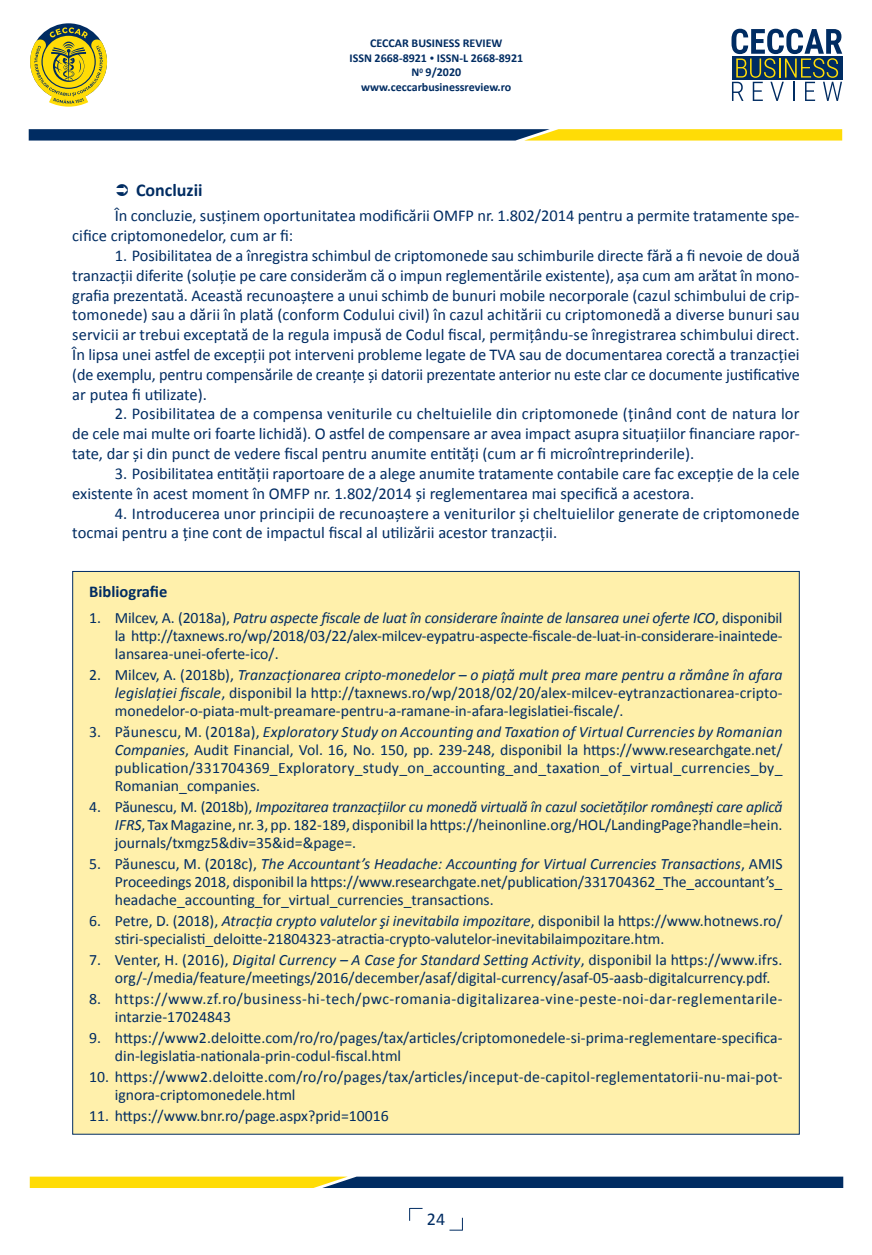
<style>
.page{position:relative;width:872px;height:1255px;background:#fff}
.page>*{position:absolute;margin:0;border:0;box-sizing:border-box;transform-origin:0 0}
.Subtitlu_cu_12{font:700 18px "Calibri";color:#002c62}
.t1{font:18px "Calibri";color:#002c62}
.Text_articol{font:16.5px/19.8px "Calibri";color:#002c62}
.Autori{font:700 16.5px "Calibri";color:#002c62}
.Bibliografie{font:15.75px/18px "Calibri";color:#002c62;text-align:justify}
.Bibliografie-2{font:15.75px/18px "Calibri";letter-spacing:.03em;color:#002c62}
.t2{font:700 12px/14.4px "Calibri";color:#002c62;text-align:center}
.s1{font-size:9px}
.s2{font-style:italic}
</style>
<div class="page">
<svg style="left:409px;top:1207px;width:13px;height:13px"></svg>
<svg style="left:30px;top:27px;width:77px;height:80px"></svg>
<svg style="left:731px;top:29px;width:111px;height:72px"></svg>
<svg style="left:29px;top:129px;width:813px;height:11px;background:#637144"></svg>
<svg style="left:30px;top:1176px;width:813px;height:11px;background:#6a774c"></svg>
<svg style="left:449px;top:1217px;width:14px;height:13px"></svg>
<div style="left:72px;top:571px;width:727px;height:563px;background:#fff0ab;border:1px solid #002c62"></div>
<p class="t2" style="left:349px;top:36px;width:175px">CECCAR BUSINESS REVIEW<br>ISSN 2668-8921 <span class="s1">•</span> ISSN-L 2668-8921<br>N<sup>0</sup> 9/2020 www.ceccarbusinessreview.ro</p>
<p class="Subtitlu_cu_12" style="left:136px;top:179px;width:68px">Concluzii</p>
<p class="Text_articol" style="left:72px;top:205px;width:729px;text-indent:43px">În concluzie, susținem oportunitatea modificării OMFP nr. 1.802/2014 pentru a permite tratamente spe&shy;cifice criptomonedelor, cum ar fi:</p>
<p class="Text_articol" style="left:72px;top:245px;width:729px;text-align:justify;text-indent:43px">1. Posibilitatea de a înregistra schimbul de criptomonede sau schimburile directe fără a fi nevoie de două tranzacţii diferite (soluţie pe care considerăm că o impun reglementările existente), așa cum am arătat în mono&shy;grafia prezentată. Această recunoaștere a unui schimb de bunuri mobile necorporale (cazul schimbului de crip&shy;tomonede) sau a dării în plată (conform Codului civil) în cazul achitării cu criptomonedă a diverse bunuri sau servicii ar trebui exceptată de la regula impusă de Codul fiscal, permițându-se înregistrarea schimbului direct.<br>În lipsa unei astfel de excepții pot interveni probleme legate de TVA sau de documentarea corectă a tranzacției (de exemplu, pentru compensările de creanțe și datorii prezentate anterior nu este clar ce documente justificative ar putea fi utilizate).</p>
<p class="Text_articol" style="left:72px;top:403px;width:729px;text-align:justify;text-indent:43px">2. Posibilitatea de a compensa veniturile cu cheltuielile din criptomonede (ţinând cont de natura lor de cele mai multe ori foarte lichidă). O astfel de compensare ar avea impact asupra situaţiilor financiare rapor&shy;tate, dar şi din punct de vedere fiscal pentru anumite entităţi (cum ar fi microîntreprinderile).</p>
<p class="Text_articol" style="left:72px;top:462px;width:729px;text-indent:43px">3. Posibilitatea entităţii raportoare de a alege anumite tratamente contabile care fac excepţie de la cele existente în acest moment în OMFP nr. 1.802/2014 şi reglementarea mai specifică a acestora.</p>
<p class="Text_articol" style="left:72px;top:502px;width:729px;text-indent:43px">4. Introducerea unor principii de recunoaștere a veniturilor şi cheltuielilor generate de criptomonede tocmai pentru a ține cont de impactul fiscal al utilizării acestor tranzacții.</p>
<p class="Autori" style="left:89px;top:581px;width:79px">Bibliografie</p>
<p class="Bibliografie" style="left:115px;top:608px;width:669px;text-indent:-26px">1. Milcev, A. (2018a), <span class="s2">Patru aspecte fiscale de luat în considerare înainte de lansarea unei oferte ICO</span>, disponibil la http://taxnews.ro/wp/2018/03/22/alex-milcev-eypatru-aspecte-fiscale-de-luat-in-considerare-inaintede&shy;lansarea-unei-oferte-ico/.</p>
<p class="Bibliografie" style="left:115px;top:665px;width:669px;text-indent:-26px">2. Milcev, A. (2018b), <span class="s2">Tranzacţionarea cripto-monedelor – o piaţă mult prea mare pentru a rămâne în afara legislaţiei fiscale</span>, disponibil la http://taxnews.ro/wp/2018/02/20/alex-milcev-eytranzactionarea-cripto&shy;monedelor-o-piata-mult-preamare-pentru-a-ramane-in-afara-legislatiei-fiscale/.</p>
<p class="Bibliografie" style="left:115px;top:722px;width:669px;text-indent:-26px">3. Păunescu, M. (2018a), <span class="s2">Exploratory Study on Accounting and Taxation of Virtual Currencies by Romanian Companies</span>, Audit Financial, Vol. 16, No. 150, pp. 239-248, disponibil la https://www.researchgate.net/ publication/331704369_Exploratory_study_on_accounting_and_taxation_of_virtual_currencies_by_ Romanian_companies.</p>
<p class="Bibliografie" style="left:115px;top:797px;width:669px;text-indent:-26px">4. Păunescu, M. (2018b), <span class="s2">Impozitarea tranzacțiilor cu monedă virtuală în cazul societăților românești care aplică IFRS</span>, Tax Magazine, nr. 3, pp. 182-189, disponibil la https://heinonline.org/HOL/LandingPage?handle=hein. journals/txmgz5&amp;div=35&amp;id=&amp;page=.</p>
<p class="Bibliografie" style="left:115px;top:854px;width:669px;text-indent:-26px">5. Păunescu, M. (2018c), <span class="s2">The Accountant’s Headache: Accounting for Virtual Currencies Transactions</span>, AMIS Proceedings 2018, disponibil la https://www.researchgate.net/publication/331704362_The_accountant’s_ headache_accounting_for_virtual_currencies_transactions.</p>
<p class="Bibliografie" style="left:115px;top:911px;width:669px;text-indent:-26px">6. Petre, D. (2018), <span class="s2">Atracția crypto valutelor şi inevitabila impozitare</span>, disponibil la https://www.hotnews.ro/ stiri-specialisti_deloitte-21804323-atractia-crypto-valutelor-inevitabilaimpozitare.htm.</p>
<p class="Bibliografie" style="left:115px;top:950px;width:669px;text-indent:-26px">7. Venter, H. (2016), <span class="s2">Digital Currency – A Case for Standard Setting Activity</span>, disponibil la https://www.ifrs. org/-/media/feature/meetings/2016/december/asaf/digital-currency/asaf-05-aasb-digitalcurrency.pdf.</p>
<p class="Bibliografie-2" style="left:115px;top:989px;width:668px;text-indent:-26px">8. https://www.zf.ro/business-hi-tech/pwc-romania-digitalizarea-vine-peste-noi-dar-reglementarile&shy;intarzie-17024843</p>
<p class="Bibliografie" style="left:115px;top:1028px;width:668px;text-indent:-26px">9. https://www2.deloitte.com/ro/ro/pages/tax/articles/criptomonedele-si-prima-reglementare-specifica&shy;din-legislatia-nationala-prin-codul-fiscal.html</p>
<p class="Bibliografie" style="left:115px;top:1067px;width:668px;text-indent:-26px">10. https://www2.deloitte.com/ro/ro/pages/tax/articles/inceput-de-capitol-reglementatorii-nu-mai-pot&shy;ignora-criptomonedele.html</p>
<p class="Bibliografie" style="left:89px;top:1106px;width:301px">11. https://www.bnr.ro/page.aspx?prid=10016</p>
<p class="t1" style="left:427px;top:1208px;width:20px">24</p>
</div>
